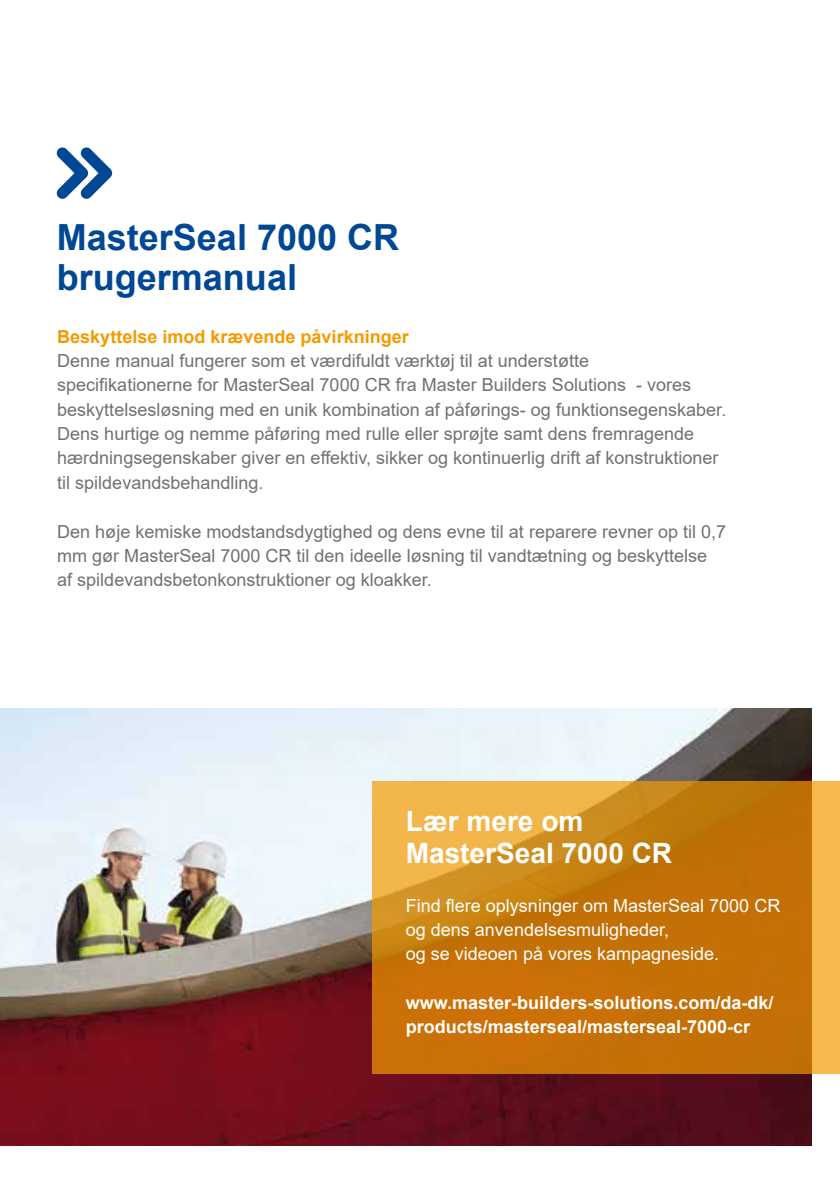
<style>
.page{position:relative;width:840px;height:1191px;background:#fff}
.page>*{position:absolute;margin:0;border:0;box-sizing:border-box;transform-origin:0 0}
.t1{font:700 36px/40px "Arial";color:#004894}
.t2{font:700 28px/32px "Arial";color:#fff}
.t3{font:18px/24.4px "Arial";color:#707172}
.t4{font:18px/24.4px "Arial";color:#fff}
.t5{font:700 18px/24.4px "Arial";color:#fff}
.t6{font:700 18px "Arial";color:#f49b00}
</style>
<div class="page">
<img style="left:0;top:708px;width:811px;height:437px">
<svg style="left:372px;top:781px;width:467px;height:293px;background:#ce8016"></svg>
<svg style="left:56px;top:147px;width:57px;height:52px"></svg>
<h1 class="t1" style="left:57px;top:218px;width:344px">MasterSeal 7000 CR brugermanual</h1>
<p class="t6" style="left:57px;top:323px;width:353px">Beskyttelse imod krævende påvirkninger</p>
<p class="t3" style="left:57px;top:348px;width:670px">Denne manual fungerer som et værdifuldt værktøj til at understøtte specifikationerne for MasterSeal 7000 CR fra Master Builders Solutions - vores beskyttelsesløsning med en unik kombination af påførings- og funktionsegenskaber.<br>Dens hurtige og nemme påføring med rulle eller sprøjte samt dens fremragende hærdningsegenskaber giver en effektiv, sikker og kontinuerlig drift af konstruktioner til spildevandsbehandling.</p>
<p class="t3" style="left:57px;top:519px;width:670px">Den høje kemiske modstandsdygtighed og dens evne til at reparere revner op til 0,7 mm gør MasterSeal 7000 CR til den ideelle løsning til vandtætning og beskyttelse af spildevandsbetonkonstruktioner og kloakker.</p>
<h2 class="t2" style="left:405px;top:805px;width:268px">Lær mere om<br>MasterSeal 7000 CR</h2>
<p class="t4" style="left:405px;top:893px;width:376px">Find flere oplysninger om MasterSeal 7000 CR og dens anvendelsesmuligheder,<br>og se videoen på vores kampagneside.</p>
<p class="t5" style="left:405px;top:990px;width:369px">www.master-builders-solutions.com/da-dk/ products/masterseal/masterseal-7000-cr</p>
</div>
